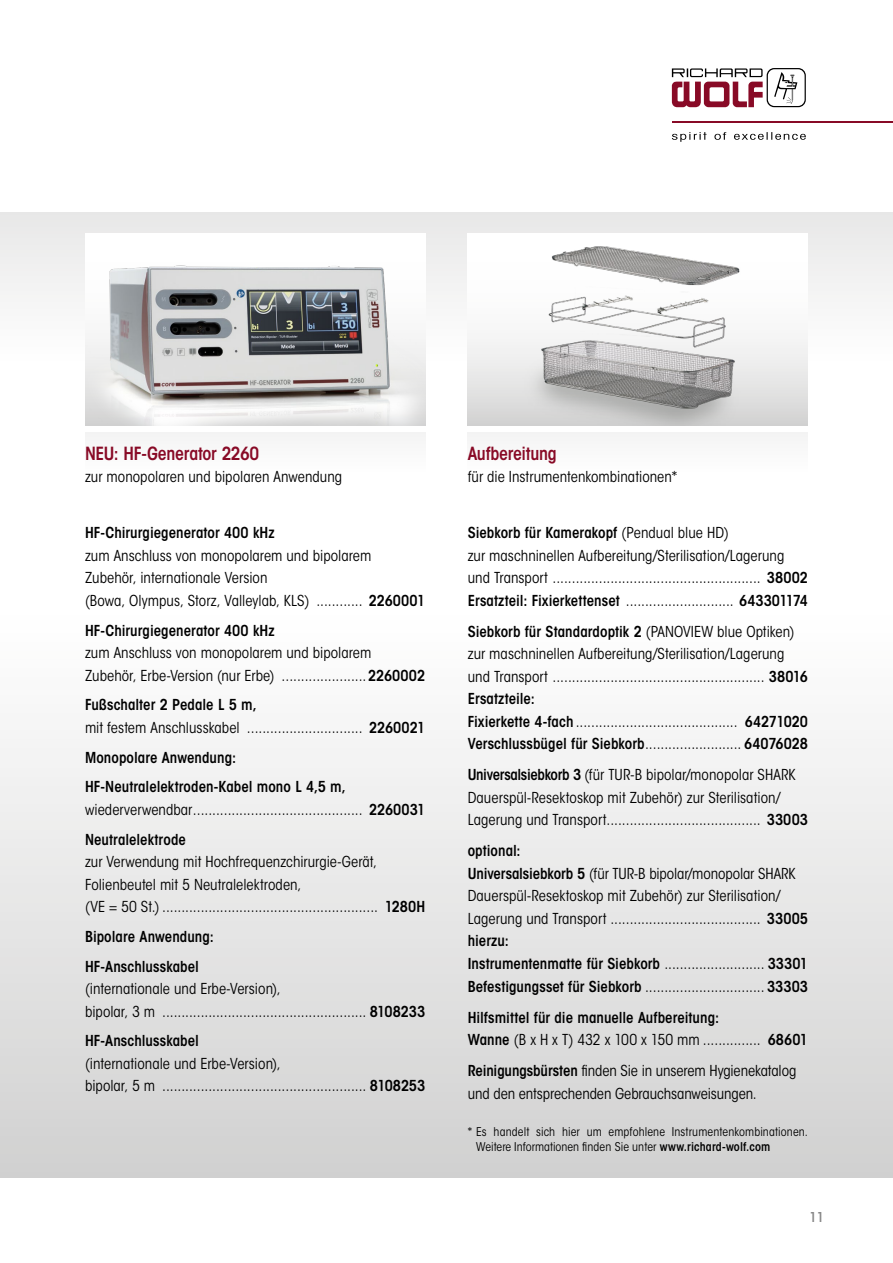
<style>
.page{position:relative;width:893px;height:1263px;background:#fff}
.page>*{position:absolute;margin:0;border:0;box-sizing:border-box;transform-origin:0 0}
.t1{font:600 condensed 18px "ITC Avant Garde Std";letter-spacing:-.015em;color:#880a26}
.t2{font:condensed 15px/22.5px "ITC Avant Garde Std";color:#000}
.t3{font:600 condensed 15px/29.7px "ITC Avant Garde Std";letter-spacing:.005em;color:#000}
.t4{font:600 condensed 13.5px "ITC Avant Garde Std";color:#878787}
.t5{font:condensed 12px/15px "ITC Avant Garde Std";letter-spacing:.01em;color:#000}
.s1{font-weight:600}
.s2{font-weight:400}
</style>
<div class="page">
<svg style="left:0;top:213px;width:893px;height:148px"></svg>
<svg style="left:672px;top:132px;width:134px;height:10px"></svg>
<svg style="left:672px;top:68px;width:134px;height:39px"></svg>
<hr style="left:672px;top:121px;width:221px;height:2px;background:#880a26">
<div style="left:0;top:612px;width:893px;height:566px;background:linear-gradient(to bottom,#fff,#d1d1d0)"></div>
<div style="left:468px;top:234px;width:340px;height:191px;background:linear-gradient(to bottom,#fff,#dcdcdb)"></div>
<img style="left:85px;top:234px;width:340px;height:191px">
<img style="left:489px;top:234px;width:298px;height:191px">
<div style="left:468px;top:432px;width:340px;height:40px;background:#f9f9f9"></div>
<div style="left:85px;top:432px;width:340px;height:40px;background:#f9f9f9"></div>
<p class="t1" style="left:85px;top:442px;width:176px">NEU: HF-Generator 2260</p>
<p class="t2" style="left:85px;top:466px;width:259px">zur monopolaren und bipolaren Anwendung</p>
<p class="t3" style="left:85px;top:518px;width:191px">HF-Chirurgiegenerator 400 kHz</p>
<p class="t2" style="left:85px;top:544px;width:342px">zum Anschluss von monopolarem und bipolarem<br>Zubehör, internationale Version<br>(Bowa, Olympus, Storz, Valleylab, KLS) ............ <span class="s1">2260001</span></p>
<p class="t3" style="left:85px;top:615px;width:191px">HF-Chirurgiegenerator 400 kHz</p>
<p class="t2" style="left:85px;top:641px;width:342px">zum Anschluss von monopolarem und bipolarem<br>Zubehör, Erbe-Version (nur Erbe) ......................<span class="s1">2260002</span></p>
<p class="t2" style="left:85px;top:694px;width:342px"><span class="s1">Fußschalter 2 Pedale L 5 m,<br></span>mit festem Anschlusskabel .............................. <span class="s1">2260021</span></p>
<p class="t3" style="left:85px;top:742px;width:262px">Monopolare Anwendung:<br>HF-Neutralelektroden-Kabel mono L 4,5 m,</p>
<p class="t2" style="left:85px;top:795px;width:342px;line-height:29.7px">wiederverwendbar............................................ <span class="s1">2260031<br>Neutralelektrode</span></p>
<p class="t2" style="left:85px;top:850px;width:342px">zur Verwendung mit Hochfrequenzchirurgie-Gerät,<br>Folienbeutel mit 5 Neutralelektroden,<br>(VE = 50 St.) ........................................................ <span class="s1">1280H</span></p>
<p class="t3" style="left:85px;top:921px;width:130px">Bipolare Anwendung:<br>HF-Anschlusskabel</p>
<p class="t2" style="left:85px;top:977px;width:342px">(internationale und Erbe-Version),<br>bipolar, 3 m ..................................................... <span class="s1">8108233</span></p>
<p class="t3" style="left:85px;top:1026px;width:115px">HF-Anschlusskabel</p>
<p class="t2" style="left:85px;top:1052px;width:342px">(internationale und Erbe-Version),<br>bipolar, 5 m ..................................................... <span class="s1">8108253</span></p>
<p class="t1" style="left:468px;top:442px;width:91px">Aufbereitung</p>
<p class="t2" style="left:468px;top:466px;width:211px">für die Instrumentenkombinationen*</p>
<p class="t2" style="left:468px;top:522px;width:342px"><span class="s1">Siebkorb für Kamerakopf</span> (Pendual blue HD)<br>zur maschninellen Aufbereitung/Sterilisation/Lagerung und Transport ...................................................... <span class="s1">38002<br>Ersatzteil: Fixierkettenset</span> ............................ <span class="s1">643301174</span></p>
<p class="t2" style="left:468px;top:620px;width:342px"><span class="s1">Siebkorb für Standardoptik 2</span> (PANOVIEW blue Optiken) zur maschninellen Aufbereitung/Sterilisation/Lagerung und Transport ....................................................... <span class="s1">38016<br>Ersatzteile:<br>Fixierkette 4-fach</span> .......................................... <span class="s1">64271020<br>Verschlussbügel für Siebkorb</span>......................... <span class="s1">64076028</span></p>
<p class="t2" style="left:468px;top:764px;width:342px"><span class="s1">Universalsiebkorb 3</span> (für TUR-B bipolar/monopolar SHARK<br>Dauerspül-Resektoskop mit Zubehör) zur Sterilisation/<br>Lagerung und Transport........................................ <span class="s1">33003</span></p>
<p class="t2" style="left:468px;top:840px;width:342px"><span class="s1">optional:<br>Universalsiebkorb 5</span> (für TUR-B bipolar/monopolar SHARK Dauerspül-Resektoskop mit Zubehör) zur Sterilisation/ Lagerung und Transport ....................................... <span class="s1">33005 hierzu:<br>Instrumentenmatte für Siebkorb</span> .......................... <span class="s1">33301<br>Befestigungsset für Siebkorb</span> ............................... <span class="s1">33303</span></p>
<p class="t3" style="left:468px;top:1006px;width:342px;line-height:22.5px">Hilfsmittel für die manuelle Aufbereitung:<br>Wanne <span class="s2">(B x H x T) 432 x 100 x 150 mm ...............</span> 68601</p>
<p class="t2" style="left:468px;top:1059px;width:330px"><span class="s1">Reinigungsbürsten</span> finden Sie in unserem Hygienekatalog und den entsprechenden Gebrauchsanweisungen.</p>
<p class="t5" style="left:476px;top:1124px;width:333px;text-indent:-9px">* Es handelt sich hier um empfohlene Instrumentenkombinationen.<br>Weitere Informationen finden Sie unter <span class="s1">www.richard-wolf.com</span></p>
<p class="t4" style="left:809px;top:1208px;width:16px">11</p>
</div>
